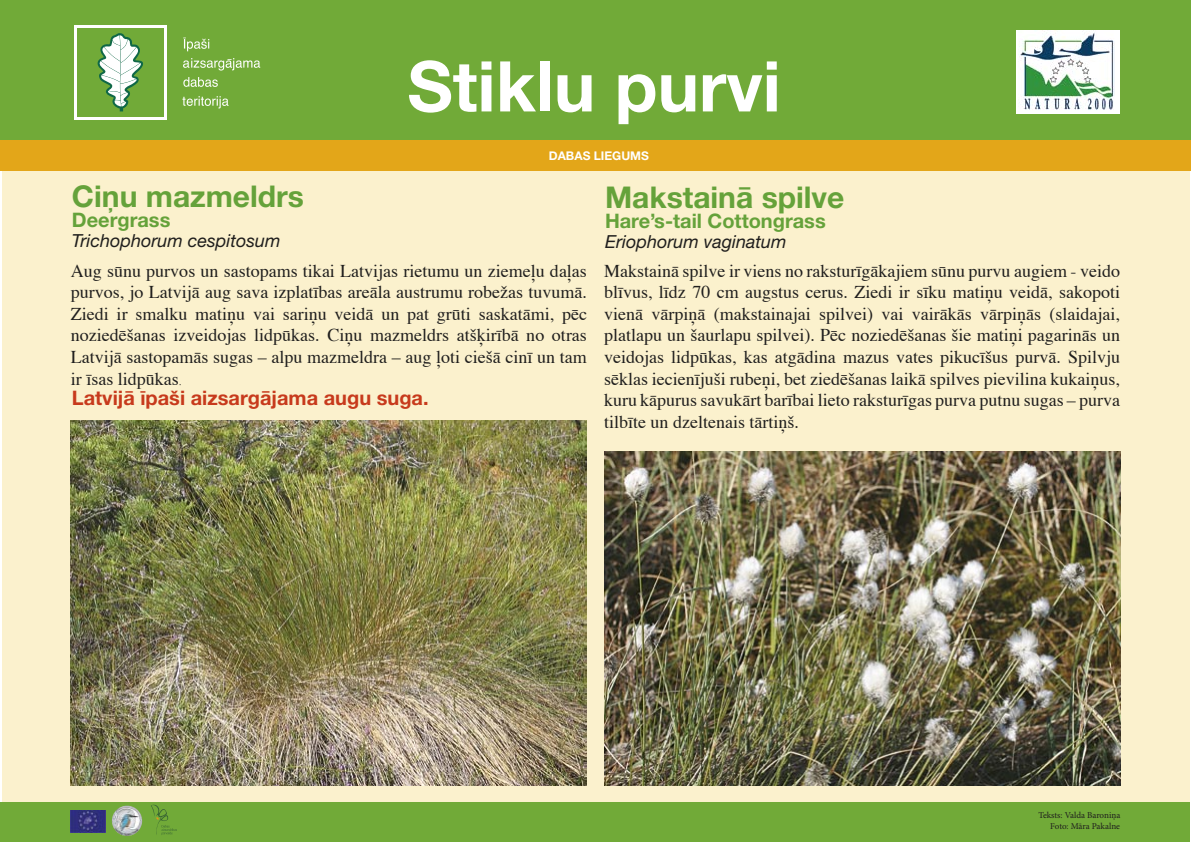
<style>
.page{position:relative;width:1191px;height:842px;background:#fff}
.page>*{position:absolute;margin:0;border:0;box-sizing:border-box;transform-origin:0 0}
.t1{font:700 70px "Helvetica Neue CE";color:#fff}
.t2{font:700 30px "Helvetica Neue CE";color:#65a23a}
.t3{font:700 20px "Helvetica Neue CE";color:#c73a1c}
.t4{font:700 20px "Helvetica Neue CE";color:#65a23a}
.t5{font:18px/21.6px "Times";color:#1f1e1d;text-align:justify}
.t6{font:italic 18px "Helvetica Neue CE";color:#1f1e1d}
.t7{font:700 12px "Helvetica Neue CE";color:#fff}
.t8{font:9px "Minion Pro";letter-spacing:-.005em;color:#1f1e1d}
.s1{font-family:"Times New Roman";font-size:12px}
</style>
<div class="page">
<div style="left:2px;top:1px;width:1187px;height:841px;background:#fbf1cd"></div>
<div style="left:0;top:1px;width:1190px;height:140px;background:#71aa38"></div>
<div style="left:0;top:141px;width:1191px;height:30px;background:#e3a619"></div>
<div style="left:0;top:802px;width:1189px;height:40px;background:#71aa38"></div>
<div style="left:74px;top:26px;width:92px;height:94px;background:#fff"></div>
<div style="left:77px;top:28px;width:87px;height:89px;background:#71aa38"></div>
<svg style="left:97px;top:33px;width:46px;height:78px"></svg>
<svg style="left:182px;top:96px;width:47px;height:12px"></svg>
<svg style="left:183px;top:77px;width:35px;height:10px"></svg>
<svg style="left:183px;top:58px;width:77px;height:13px"></svg>
<svg style="left:183px;top:38px;width:26px;height:13px"></svg>
<div style="left:1017px;top:30px;width:103px;height:84px;background:#fff"></div>
<img style="left:1018px;top:30px;width:96px;height:80px">
<img style="left:604px;top:451px;width:516px;height:334px">
<img style="left:71px;top:810px;width:35px;height:22px">
<img style="left:112px;top:806px;width:30px;height:30px">
<svg style="left:151px;top:805px;width:26px;height:30px"></svg>
<img style="left:71px;top:421px;width:516px;height:364px">
<h1 class="t1" style="left:407px;top:47px;width:375px">Stiklu purvi</h1>
<p class="t7" style="left:549px;top:149px;width:102px">DABAS LIEGUMS</p>
<h2 class="t2" style="left:605px;top:181px;width:241px">Makstainā spilve</h2>
<p class="t4" style="left:605px;top:210px;width:222px">Hare’s-tail Cottongrass</p>
<p class="t6" style="left:605px;top:232px;width:183px">Eriophorum vaginatum</p>
<p class="t5" style="left:604px;top:261px;width:517px">Makstainā spilve ir viens no raksturīgākajiem sūnu purvu augiem - veido blīvus, līdz 70 cm augstus cerus. Ziedi ir sīku matiņu veidā, sakopoti vienā vārpiņā (makstainajai spilvei) vai vairākās vārpiņās (slaidajai, platlapu un šaurlapu spilvei). Pēc noziedēšanas šie matiņi pagarinās un veidojas lidpūkas, kas atgādina mazus vates pikucīšus purvā. Spilvju sēklas iecienījuši rubeņi, bet ziedēšanas laikā spilves pievilina kukaiņus, kuru kāpurus savukārt barībai lieto raksturīgas purva putnu sugas – purva tilbīte un dzeltenais tārtiņš.</p>
<h2 class="t2" style="left:72px;top:180px;width:234px">Ciņu mazmeldrs</h2>
<p class="t4" style="left:72px;top:209px;width:100px">Deergrass</p>
<p class="t6" style="left:72px;top:231px;width:210px">Trichophorum cespitosum</p>
<p class="t5" style="left:71px;top:261px;width:517px">Aug sūnu purvos un sastopams tikai Latvijas rietumu un ziemeļu daļas purvos, jo Latvijā aug sava izplatības areāla austrumu robežas tuvumā.<br>Ziedi ir smalku matiņu vai sariņu veidā un pat grūti saskatāmi, pēc noziedēšanas izveidojas lidpūkas. Ciņu mazmeldrs atšķirībā no otras Latvijā sastopamās sugas – alpu mazmeldra – aug ļoti ciešā cinī un tam ir īsas lidpūkas<span class="s1">.</span></p>
<p class="t3" style="left:72px;top:386px;width:358px">Latvijā īpaši aizsargājama augu suga.</p>
<p class="t8" style="left:1038px;top:810px;width:83px">Teksts: Valda Baroniņa</p>
<p class="t8" style="left:1050px;top:821px;width:71px">Foto: Māra Pakalne</p>
</div>
